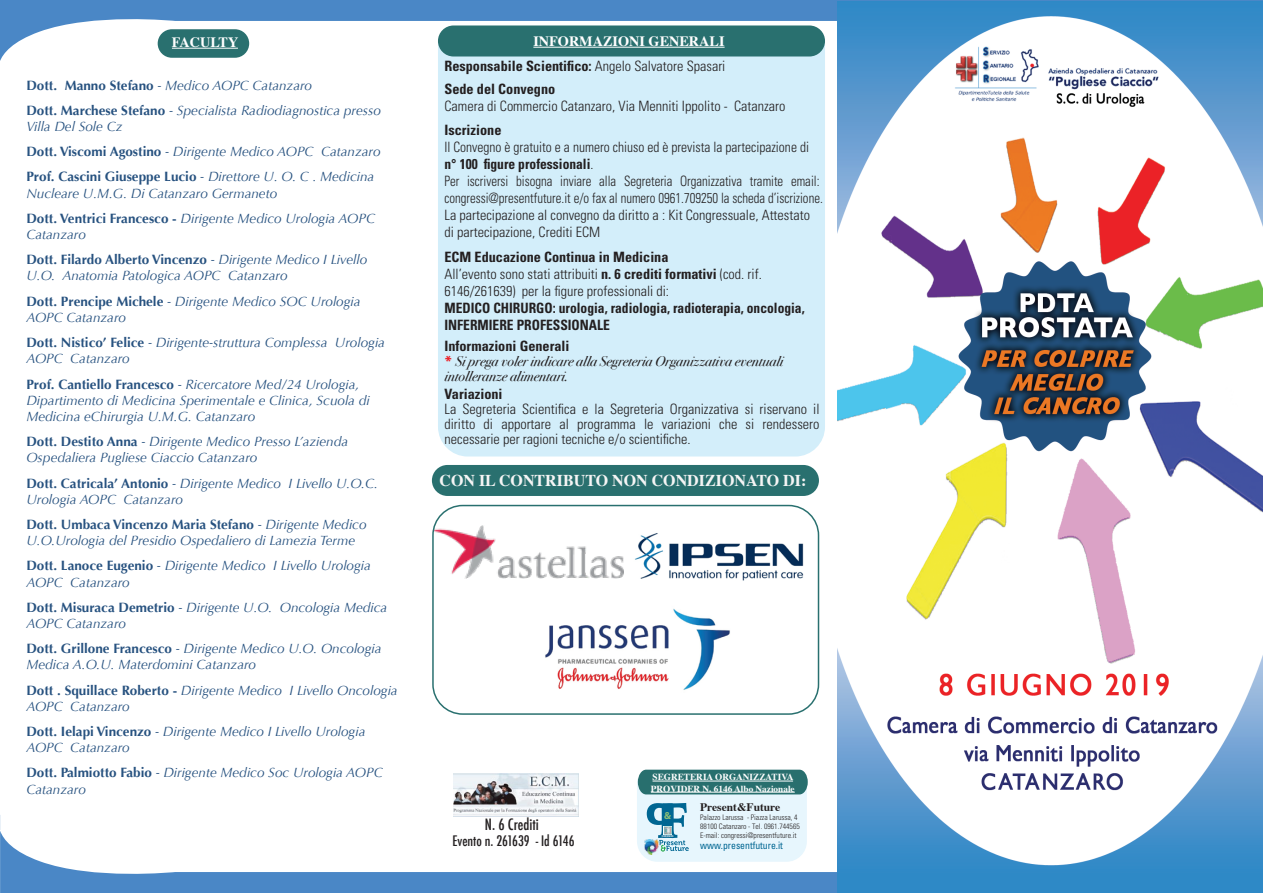
<style>
.page{position:relative;width:1263px;height:893px;background:#fff}
.page>*{position:absolute;margin:0;border:0;box-sizing:border-box;transform-origin:0 0}
.t1{font:700 16.5px "Times";color:#f5f5f5}
.t2{font:500 condensed 15.3px "Futura";color:#231f20}
.t3{font:300 condensed 14.25px/17.1px "Univers LT Std";color:#231f20}
.t4{font:300 condensed 14.25px/17.1px "Univers LT Std";color:#231f20;scale:.95 1}
.t5{font:700 condensed 14.25px/23.1px "Univers LT Std";color:#231f20}
.t6{font:700 condensed 14.25px/17.1px "Univers LT Std";color:#231f20;scale:.95 1}
.t7{font:14.25px/15px "Bodoni Svty Two ITCTT Book Ita";color:#231f20}
.t8{font:700 14.25px "Times";color:#fff}
.t9{font:500 condensed 14.1px "Futura";color:#231f20}
.t10{font:italic 13.5px/16.2px "Optima";color:#275280}
.t11{font:700 11.55px "Times";color:#231f20}
.t12{font:condensed 10.2px "Univers";color:#006692;scale:.95 1}
.t13{font:700 10.2px "Myriad Pro";color:#8ec076}
.t14{font:700 9.3px/11.1px "Times";color:#fff}
.t15{font:300 condensed 7.65px/9px "Univers LT Std";color:#231f20}
.t16{font:700 condensed 2.55px "Univers LT Std";letter-spacing:.07em;color:#f5f5f5}
.s1{font-weight:700;font-style:normal}
.s2{font-weight:300}
.s3{font-weight:700}
.s4{font-family:"Univers LT Std";font-weight:700;color:#ed1d24}
</style>
<div class="page">
<svg style="left:0;top:0;width:1263px;height:78px"></svg>
<svg style="left:0;top:815px;width:838px;height:78px"></svg>
<div style="left:158px;top:29px;width:91px;height:29px;background:#29706f;border-radius:14px"></div>
<hr style="left:172px;top:48px;width:66px;height:1px;background:#fff">
<svg style="left:637px;top:770px;width:171px;height:92px;background:#accdd3"></svg>
<hr style="left:652px;top:781px;width:141px;height:1px;background:#fff">
<hr style="left:651px;top:792px;width:81px;height:1px;background:#fff">
<hr style="left:732px;top:792px;width:63px;height:1px;background:#fff">
<div style="left:438px;top:36px;width:387px;height:420px;background:#d3eefa"></div>
<div style="left:438px;top:25px;width:387px;height:31px;background:#29706f;border-radius:16px"></div>
<hr style="left:533px;top:47px;width:192px;height:1px;background:#fff">
<img style="left:838px;top:1px;width:425px;height:892px">
<img style="left:454px;top:774px;width:124px;height:42px">
<img style="left:545px;top:608px;width:185px;height:82px">
<div style="left:432px;top:465px;width:387px;height:31px;background:#29706f;border-radius:16px"></div>
<img style="left:635px;top:512px;width:172px;height:69px">
<img style="left:435px;top:525px;width:189px;height:54px">
<div style="left:432px;top:505px;width:387px;height:210px;border:2px solid #29706f;border-radius:30px"></div>
<p class="t8" style="left:172px;top:29px;width:68px">FACULTY</p>
<p class="t10" style="left:26px;top:73px;width:356px;line-height:25.2px"><span class="s1">Dott. Manno Stefano</span> - Medico AOPC Catanzaro<br><span class="s1">Dott. Marchese Stefano</span> - Specialista Radiodiagnostica presso</p>
<p class="t10" style="left:26px;top:114px;width:356px;line-height:25.2px">Villa Del Sole Cz<br><span class="s1">Dott. Viscomi Agostino</span> - Dirigente Medico AOPC Catanzaro<br><span class="s1">Prof. Cascini Giuseppe Lucio</span> - Direttore U. O. C . Medicina</p>
<p class="t10" style="left:26px;top:181px;width:350px;line-height:25.2px">Nucleare U.M.G. Di Catanzaro Germaneto<br><span class="s1">Dott. Ventrici Francesco -</span> Dirigente Medico Urologia AOPC</p>
<p class="t10" style="left:26px;top:222px;width:342px;line-height:25.2px">Catanzaro<br><span class="s1">Dott. Filardo Alberto Vincenzo</span> - Dirigente Medico I Livello</p>
<p class="t10" style="left:26px;top:263px;width:336px;line-height:25.2px">U.O. Anatomia Patologica AOPC Catanzaro<br><span class="s1">Dott. Prencipe Michele</span> - Dirigente Medico SOC Urologia</p>
<p class="t10" style="left:26px;top:305px;width:360px;line-height:25.2px">AOPC Catanzaro<br><span class="s1">Dott. Nistico’ Felice</span> - Dirigente-struttura Complessa Urologia</p>
<p class="t10" style="left:26px;top:346px;width:334px;line-height:25.2px">AOPC Catanzaro<br><span class="s1">Prof. Cantiello Francesco</span> - Ricercatore Med/24 Urologia,</p>
<p class="t10" style="left:26px;top:392px;width:345px">Dipartimento di Medicina Sperimentale e Clinica, Scuola di<br>Medicina eChirurgia U.M.G. Catanzaro</p>
<p class="t10" style="left:26px;top:434px;width:323px"><span class="s1">Dott. Destito Anna</span> - Dirigente Medico Presso L’azienda<br>Ospedaliera Pugliese Ciaccio Catanzaro</p>
<p class="t10" style="left:26px;top:475px;width:353px"><span class="s1">Dott. Catricala’ Antonio</span> - Dirigente Medico I Livello U.O.C.<br>Urologia AOPC Catanzaro</p>
<p class="t10" style="left:26px;top:516px;width:342px"><span class="s1">Dott. Umbaca Vincenzo Maria Stefano</span> - Dirigente Medico<br>U.O.Urologia del Presidio Ospedaliero di Lamezia Terme</p>
<p class="t10" style="left:26px;top:558px;width:346px"><span class="s1">Dott. Lanoce Eugenio</span> - Dirigente Medico I Livello Urologia<br>AOPC Catanzaro</p>
<p class="t10" style="left:26px;top:599px;width:362px"><span class="s1">Dott. Misuraca Demetrio</span> - Dirigente U.O. Oncologia Medica<br>AOPC Catanzaro</p>
<p class="t10" style="left:26px;top:641px;width:357px"><span class="s1">Dott. Grillone Francesco</span> - Dirigente Medico U.O. Oncologia<br>Medica A.O.U. Materdomini Catanzaro</p>
<p class="t10" style="left:26px;top:682px;width:373px"><span class="s1">Dott . Squillace Roberto -</span> Dirigente Medico I Livello Oncologia<br>AOPC Catanzaro</p>
<p class="t10" style="left:26px;top:723px;width:340px"><span class="s1">Dott. Ielapi Vincenzo</span> - Dirigente Medico I Livello Urologia<br>AOPC Catanzaro</p>
<p class="t10" style="left:26px;top:765px;width:358px"><span class="s1">Dott. Palmiotto Fabio</span> - Dirigente Medico Soc Urologia AOPC<br>Catanzaro</p>
<p class="t8" style="left:533px;top:28px;width:193px">INFORMAZIONI GENERALI</p>
<p class="t5" style="left:444px;top:55px;width:282px">Responsabile Scientifico: <span class="s2">Angelo Salvatore Spasari<br></span>Sede del Convegno</p>
<p class="t3" style="left:444px;top:98px;width:343px">Camera di Commercio Catanzaro, Via Menniti Ippolito - Catanzaro</p>
<p class="t5" style="left:444px;top:118px;width:58px">Iscrizione</p>
<p class="t4" style="left:444px;top:138px;width:400px">Il Convegno è gratuito e a numero chiuso ed è prevista la partecipazione di <span class="s3">n° 100 figure professionali</span>.<br>Per iscriversi bisogna inviare alla Segreteria Organizzativa tramite email: congressi@presentfuture.it e/o fax al numero 0961.709250 la scheda d’iscrizione.<br>La partecipazione al convegno da diritto a : Kit Congressuale, Attestato di partecipazione, Crediti ECM</p>
<p class="t3" style="left:444px;top:248px;width:319px"><span class="s3">ECM Educazione Continua in Medicina<br></span>All’evento sono stati attribuiti <span class="s3">n. 6 crediti formativi</span> (cod. rif.<br>6146/261639) per la figure professionali di:</p>
<p class="t6" style="left:444px;top:299px;width:381px">MEDICO CHIRURGO: urologia, radiologia, radioterapia, oncologia,<br>INFERMIERE PROFESSIONALE</p>
<p class="t5" style="left:444px;top:335px;width:127px">Informazioni Generali</p>
<p class="t7" style="left:444px;top:353px;width:340px"><span class="s4">*</span> Si prega voler indicare alla Segreteria Organizzativa eventuali intolleranze alimentari.</p>
<p class="t5" style="left:444px;top:383px;width:60px">Variazioni</p>
<p class="t3" style="left:444px;top:402px;width:377px;line-height:15px;text-align:justify">La Segreteria Scientifica e la Segreteria Organizzativa si riservano il diritto di apportare al programma le variazioni che si rendessero necessarie per ragioni tecniche e/o scientifiche.</p>
<p class="t1" style="left:439px;top:464px;width:368px">CON IL CONTRIBUTO NON CONDIZIONATO DI:</p>
<p class="t2" style="left:485px;top:815px;width:55px">N. 6 Crediti</p>
<p class="t9" style="left:452px;top:832px;width:124px">Evento n. 261639 - Id 6146</p>
<p class="t14" style="left:651px;top:771px;width:145px">SEGRETERIA ORGANIZZATIVA<br>PROVIDER N. 6146 Albo Nazionale</p>
<p class="t13" style="left:664px;top:809px;width:8px">&amp;</p>
<p class="t16" style="left:662px;top:834px;width:13px">CHRONOS</p>
<p class="t11" style="left:700px;top:796px;width:82px">Present&amp;Future</p>
<p class="t15" style="left:700px;top:813px;width:101px">Palazzo Larussa - Piazza Larussa, 4<br>88100 Catanzaro - Tel. 0961.744565<br>E-mail: congressi@presentfuture.it</p>
<p class="t12" style="left:700px;top:839px;width:89px">www.presentfuture.it</p>
</div>
